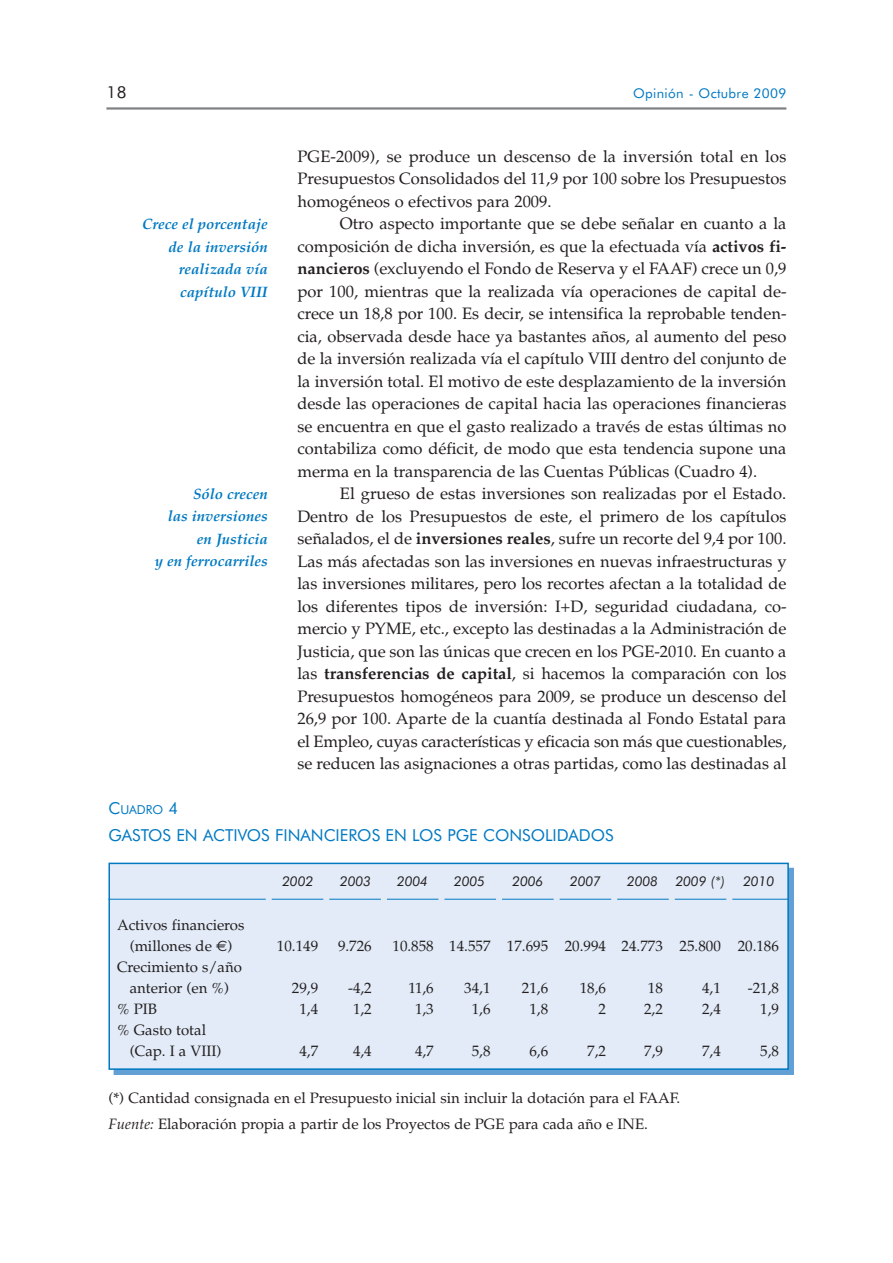
<style>
.page{position:relative;width:893px;height:1263px;background:#fff}
.page>*{position:absolute;margin:0;border:0;box-sizing:border-box;transform-origin:0 0}
.t1{font:16.5px/22.5px "Palatino";color:#231f20;text-align:justify}
.t2{font:16.5px "Futura BT";color:#0079c2}
.t3{font:16.5px "Futura BT";color:#231f20}
.t4{font:15px/21px "Palatino";color:#231f20}
.t5{font:italic 700 15px/22.5px "Palatino";color:#0079c2;text-align:right}
.t6{font:italic 13.5px "Futura BT";color:#231f20}
.t7{font:13.5px "Futura BT";letter-spacing:.025em;color:#0079c2}
.t8{font:12.3px "Futura BT";color:#0079c2}
.s1{font-weight:700}
.s2{font-size:16.5px}
.s3{font-family:"Euro Sans"}
.s4{font-style:italic}
</style>
<div class="page">
<hr style="left:106px;top:107px;width:680px;height:3px;background:#808285">
<div style="left:109px;top:863px;width:679px;height:206px;background:#e2ebf7"></div>
<div style="left:108px;top:863px;width:681px;height:207px;border:2px solid #0079c2"></div>
<hr style="left:108px;top:899px;width:681px;height:1px;background:#0079c2">
<div style="left:266px;top:892px;width:6px;height:19px;background:#e2ebf7"></div>
<div style="left:323px;top:892px;width:6px;height:19px;background:#e2ebf7"></div>
<div style="left:381px;top:892px;width:6px;height:19px;background:#e2ebf7"></div>
<div style="left:438px;top:892px;width:6px;height:19px;background:#e2ebf7"></div>
<div style="left:496px;top:892px;width:6px;height:19px;background:#e2ebf7"></div>
<div style="left:554px;top:892px;width:6px;height:19px;background:#e2ebf7"></div>
<div style="left:611px;top:892px;width:6px;height:19px;background:#e2ebf7"></div>
<div style="left:669px;top:892px;width:6px;height:19px;background:#e2ebf7"></div>
<div style="left:726px;top:892px;width:6px;height:19px;background:#e2ebf7"></div>
<p class="t3" style="left:107px;top:85px;width:21px">18</p>
<p class="t7" style="left:633px;top:87px;width:155px">Opinión - Octubre 2009</p>
<p class="t5" style="left:142px;top:214px;width:127px">Crece el porcentaje de la inversión realizada vía capítulo VIII</p>
<p class="t5" style="left:155px;top:484px;width:114px">Sólo crecen<br>las inversiones en Justicia<br>y en ferrocarriles</p>
<p class="t1" style="left:297px;top:147px;width:491px">PGE-2009), se produce un descenso de la inversión total en los Presupuestos Consolidados del 11,9 por 100 sobre los Presupuestos homogéneos o efectivos para 2009.</p>
<p class="t1" style="left:297px;top:214px;width:491px;text-indent:43px">Otro aspecto importante que se debe señalar en cuanto a la composición de dicha inversión, es que la efectuada vía <span class="s1">activos fi&shy;nancieros</span> (excluyendo el Fondo de Reserva y el FAAF) crece un 0,9 por 100, mientras que la realizada vía operaciones de capital de&shy;crece un 18,8 por 100. Es decir, se intensifica la reprobable tenden&shy;cia, observada desde hace ya bastantes años, al aumento del peso de la inversión realizada vía el capítulo VIII dentro del conjunto de la inversión total. El motivo de este desplazamiento de la inversión desde las operaciones de capital hacia las operaciones financieras se encuentra en que el gasto realizado a través de estas últimas no contabiliza como déficit, de modo que esta tendencia supone una merma en la transparencia de las Cuentas Públicas (Cuadro 4).</p>
<p class="t1" style="left:297px;top:484px;width:491px;text-indent:43px">El grueso de estas inversiones son realizadas por el Estado.<br>Dentro de los Presupuestos de este, el primero de los capítulos señalados, el de <span class="s1">inversiones reales</span>, sufre un recorte del 9,4 por 100.<br>Las más afectadas son las inversiones en nuevas infraestructuras y las inversiones militares, pero los recortes afectan a la totalidad de los diferentes tipos de inversión: I+D, seguridad ciudadana, co&shy;mercio y PYME, etc., excepto las destinadas a la Administración de Justicia, que son las únicas que crecen en los PGE-2010. En cuanto a las <span class="s1">transferencias de capital</span>, si hacemos la comparación con los Presupuestos homogéneos para 2009, se produce un descenso del 26,9 por 100. Aparte de la cuantía destinada al Fondo Estatal para el Empleo, cuyas características y eficacia son más que cuestionables, se reducen las asignaciones a otras partidas, como las destinadas al</p>
<p class="t8" style="left:108px;top:805px;width:71px"><span class="s2">C</span>UADRO <span class="s2">4</span></p>
<p class="t2" style="left:108px;top:828px;width:507px">GASTOS EN ACTIVOS FINANCIEROS EN LOS PGE CONSOLIDADOS</p>
<p class="t4" style="left:117px;top:916px;width:129px;text-align:center">Activos financieros (millones de <span class="s3">€</span>)</p>
<p class="t4" style="left:117px;top:958px;width:127px;text-align:center">Crecimiento s/año anterior (en %)</p>
<p class="t6" style="left:282px;top:875px;width:33px">2002</p>
<p class="t6" style="left:340px;top:875px;width:33px">2003</p>
<p class="t6" style="left:397px;top:875px;width:33px">2004</p>
<p class="t6" style="left:454px;top:875px;width:33px">2005</p>
<p class="t6" style="left:512px;top:875px;width:33px">2006</p>
<p class="t6" style="left:570px;top:875px;width:33px">2007</p>
<p class="t6" style="left:627px;top:875px;width:33px">2008</p>
<p class="t6" style="left:675px;top:875px;width:51px">2009 (*)</p>
<p class="t6" style="left:743px;top:875px;width:33px">2010</p>
<p class="t4" style="left:277px;top:937px;width:43px">10.149</p>
<p class="t4" style="left:338px;top:937px;width:35px">9.726</p>
<p class="t4" style="left:393px;top:937px;width:388px">10.858 14.557 17.695 20.994 24.773 25.800 20.186</p>
<p class="t4" style="left:292px;top:979px;width:28px">29,9</p>
<p class="t4" style="left:348px;top:979px;width:25px">-4,2</p>
<p class="t4" style="left:408px;top:979px;width:27px">11,6</p>
<p class="t4" style="left:464px;top:979px;width:28px">34,1</p>
<p class="t4" style="left:522px;top:979px;width:28px">21,6</p>
<p class="t4" style="left:580px;top:979px;width:28px">18,6</p>
<p class="t4" style="left:648px;top:979px;width:16px">18</p>
<p class="t4" style="left:702px;top:979px;width:20px">4,1</p>
<p class="t4" style="left:748px;top:979px;width:33px">-21,8</p>
<p class="t4" style="left:117px;top:1000px;width:42px">% PIB</p>
<p class="t4" style="left:299px;top:1000px;width:20px">1,4</p>
<p class="t4" style="left:353px;top:1000px;width:20px">1,2</p>
<p class="t4" style="left:415px;top:1000px;width:20px">1,3</p>
<p class="t4" style="left:472px;top:1000px;width:20px">1,6</p>
<p class="t4" style="left:529px;top:1000px;width:20px">1,8</p>
<p class="t4" style="left:598px;top:1000px;width:9px">2</p>
<p class="t4" style="left:644px;top:1000px;width:20px">2,2</p>
<p class="t4" style="left:702px;top:1000px;width:20px">2,4</p>
<p class="t4" style="left:760px;top:1000px;width:20px">1,9</p>
<p class="t4" style="left:130px;top:1021px;width:93px;text-indent:-13px">% Gasto total (Cap. I a VIII)</p>
<p class="t4" style="left:299px;top:1042px;width:20px">4,7</p>
<p class="t4" style="left:353px;top:1042px;width:20px">4,4</p>
<p class="t4" style="left:415px;top:1042px;width:20px">4,7</p>
<p class="t4" style="left:472px;top:1042px;width:20px">5,8</p>
<p class="t4" style="left:529px;top:1042px;width:20px">6,6</p>
<p class="t4" style="left:587px;top:1042px;width:20px">7,2</p>
<p class="t4" style="left:644px;top:1042px;width:20px">7,9</p>
<p class="t4" style="left:702px;top:1042px;width:20px">7,4</p>
<p class="t4" style="left:760px;top:1042px;width:20px">5,8</p>
<p class="t4" style="left:108px;top:1086px;width:573px;line-height:26.5px">(*) Cantidad consignada en el Presupuesto inicial sin incluir la dotación para el FAAF.<br><span class="s4">Fuente:</span> Elaboración propia a partir de los Proyectos de PGE para cada año e INE.</p>
</div>
